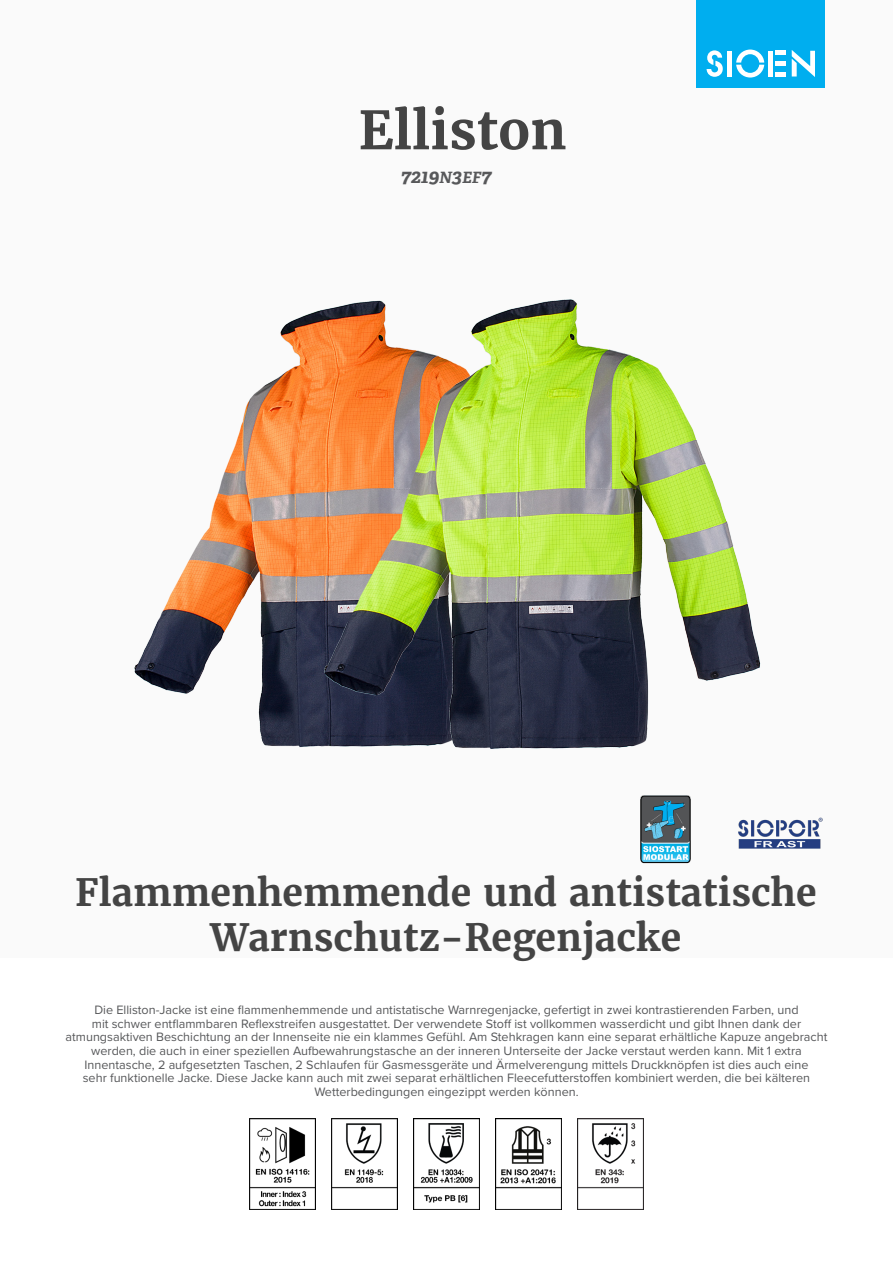
<style>
.page{position:relative;width:893px;height:1263px;background:#fff}
.page>*{position:absolute;margin:0;border:0;box-sizing:border-box;transform-origin:0 0}
.product_name{font:700 52.5px "Merriweather";color:#444}
.product_h2{font:700 37.5px/45px "Merriweather";color:#444;text-align:center}
.product_ref{font:italic 700 19.5px "Adelle";color:#57585a}
.product_description{font:12.6px/13.6px "Proxima Nova";color:#57585a;text-align:center}
.s1{font-size:15.6px}
</style>
<div class="page">
<div style="left:0;top:0;width:893px;height:957px;background:#fafafa"></div>
<div style="left:697px;top:0;width:128px;height:88px;background:#00aeef"></div>
<svg style="left:707px;top:50px;width:16px;height:27px"></svg>
<svg style="left:736px;top:50px;width:28px;height:28px"></svg>
<div style="left:727px;top:51px;width:5px;height:26px;background:#fff"></div>
<div style="left:768px;top:51px;width:5px;height:26px;background:#fff"></div>
<div style="left:775px;top:72px;width:11px;height:5px;background:#fff"></div>
<div style="left:775px;top:61px;width:11px;height:5px;background:#fff"></div>
<hr style="left:775px;top:51px;width:11px;height:4px;background:#fff">
<svg style="left:792px;top:50px;width:23px;height:27px"></svg>
<img style="left:783px;top:817px;width:40px;height:32px">
<img style="left:249px;top:1118px;width:66px;height:92px">
<img style="left:331px;top:1118px;width:67px;height:92px">
<img style="left:413px;top:1118px;width:67px;height:92px">
<img style="left:495px;top:1118px;width:67px;height:92px">
<img style="left:577px;top:1118px;width:67px;height:92px">
<img style="left:134px;top:318px;width:164px;height:429px">
<img style="left:298px;top:299px;width:485px;height:565px">
<p class="product_name" style="left:358px;top:97px;width:209px">Elliston</p>
<p class="product_ref" style="left:401px;top:164px;width:92px">7219<span class="s1">N</span>3<span class="s1">EF</span>7</p>
<p class="product_h2" style="left:75px;top:869px;width:743px">Flammenhemmende und antistatische<br>Warnschutz-Regenjacke</p>
<p class="product_description" style="left:66px;top:1002px;width:763px">Die Elliston-Jacke ist eine flammenhemmende und antistatische Warnregenjacke, gefertigt in zwei kontrastierenden Farben, und<br>mit schwer entflammbaren Reflexstreifen ausgestattet. Der verwendete Stoff ist vollkommen wasserdicht und gibt Ihnen dank der atmungsaktiven Beschichtung an der Innenseite nie ein klammes Gefühl. Am Stehkragen kann eine separat erhältliche Kapuze angebracht werden, die auch in einer speziellen Aufbewahrungstasche an der inneren Unterseite der Jacke verstaut werden kann. Mit 1 extra Innentasche, 2 aufgesetzten Taschen, 2 Schlaufen für Gasmessgeräte und Ärmelverengung mittels Druckknöpfen ist dies auch eine<br>sehr funktionelle Jacke. Diese Jacke kann auch mit zwei separat erhältlichen Fleecefutterstoffen kombiniert werden, die bei kälteren Wetterbedingungen eingezippt werden können.</p>
</div>
